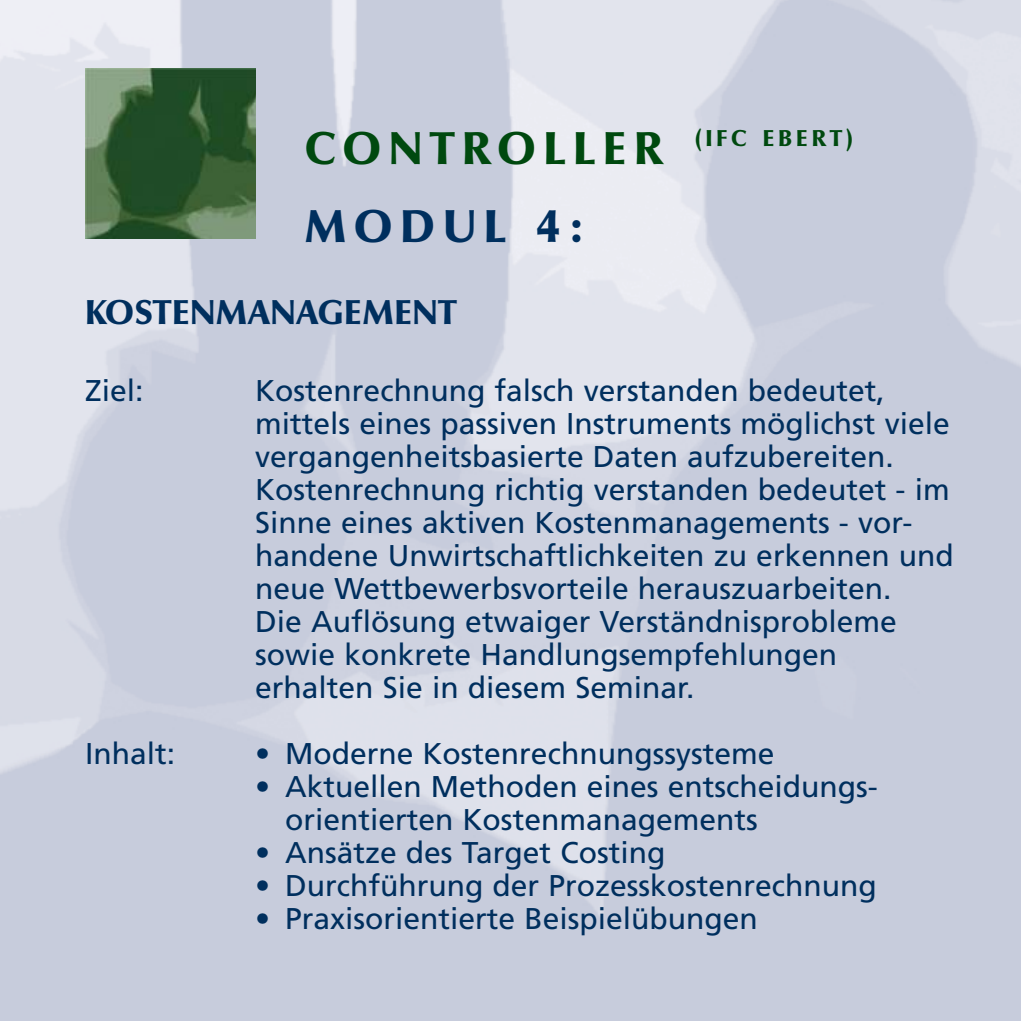
<style>
.page{position:relative;width:1021px;height:1021px;background:#fff}
.page>*{position:absolute;margin:0;border:0;box-sizing:border-box;transform-origin:0 0}
.t1{font:700 48px/78px "October SB";letter-spacing:.145em;color:#00490f}
.t2{font:700 36px "October SB";color:#002f5e}
.t3{font:30px/33px "Frutiger";color:#002f5e}
.s1{color:#002f5e}
</style>
<div class="page">
<img style="left:0;top:0;width:1020px;height:1020px">
<img style="left:85px;top:69px;width:170px;height:170px">
<h1 class="t1" style="left:304px;top:114px;width:550px">CONTROLLER <sup>(IFC</sup> <sup>EBERT)<br></sup><span class="s1">MODUL 4:</span></h1>
<p class="t2" style="left:85px;top:299px;width:373px">KOSTENMANAGEMENT</p>
<p class="t3" style="left:85px;top:376px;width:60px">Ziel:</p>
<p class="t3" style="left:255px;top:376px;width:700px">Kostenrechnung falsch verstanden bedeutet, mittels eines passiven Instruments möglichst viele vergangenheitsbasierte Daten aufzubereiten.<br>Kostenrechnung richtig verstanden bedeutet - im Sinne eines aktiven Kostenmanagements - vor&shy;handene Unwirtschaftlichkeiten zu erkennen und neue Wettbewerbsvorteile herauszuarbeiten.<br>Die Auflösung etwaiger Verständnisprobleme sowie konkrete Handlungsempfehlungen erhalten Sie in diesem Seminar.</p>
<p class="t3" style="left:85px;top:739px;width:92px">Inhalt:</p>
<p class="t3" style="left:255px;top:739px;width:520px">• Moderne Kostenrechnungssysteme</p>
<p class="t3" style="left:285px;top:772px;width:594px;text-indent:-30px">• Aktuellen Methoden eines entscheidungs&shy;orientierten Kostenmanagements</p>
<p class="t3" style="left:255px;top:838px;width:412px">• Ansätze des Target Costing</p>
<p class="t3" style="left:255px;top:871px;width:623px">• Durchführung der Prozesskostenrechnung</p>
<p class="t3" style="left:255px;top:904px;width:504px">• Praxisorientierte Beispielübungen</p>
</div>
